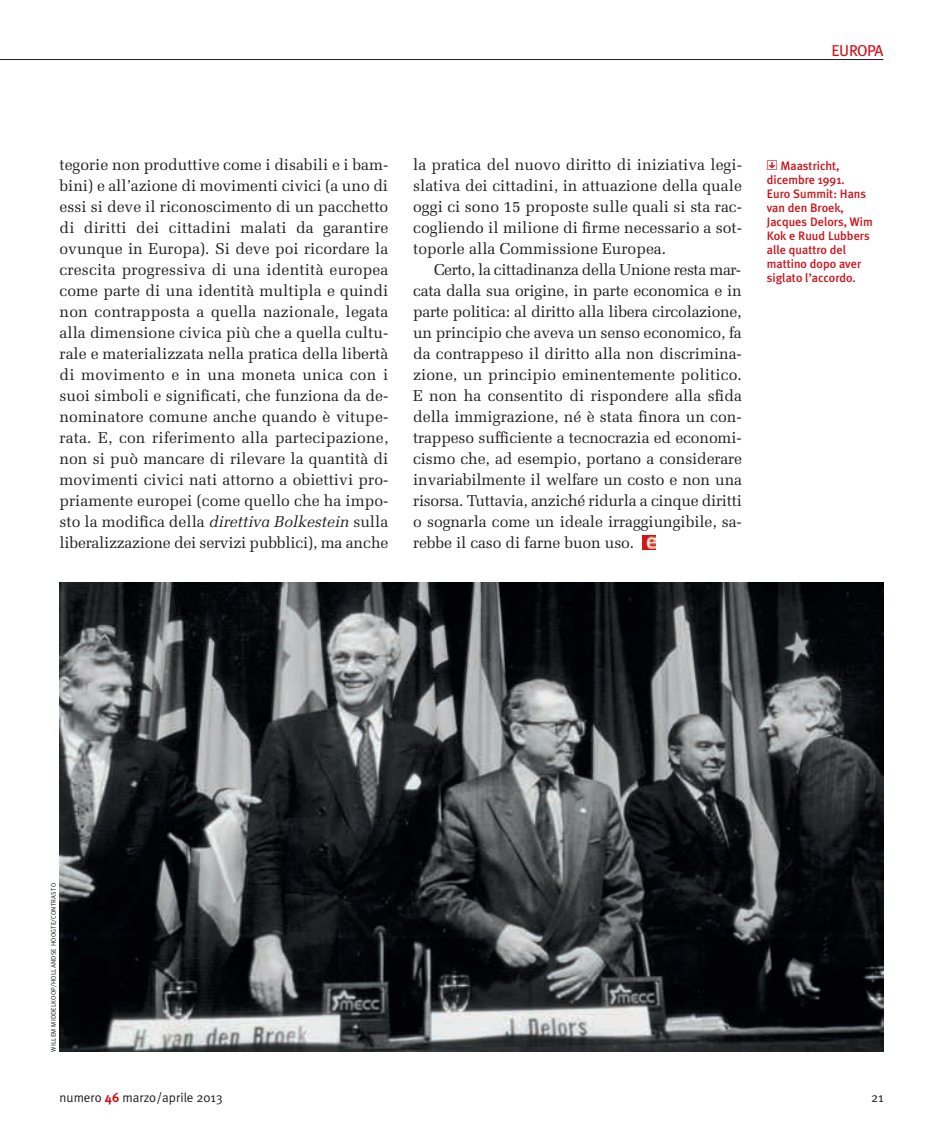
<style>
.page{position:relative;width:943px;height:1141px;background:#fff}
.page>*{position:absolute;margin:0;border:0;box-sizing:border-box;transform-origin:0 0}
.t1{font:15.75px/21px "Melior LT Std";letter-spacing:-.005em;color:#231f20;text-align:justify}
.t2{font:15.75px "Meta Plus";letter-spacing:-.04em;color:#cd151d}
.t3{font:13.12px "Meta Plus Normal";color:#231f20}
.t4{font:500 12.25px/14px "Meta Plus";color:#cd151d}
.t5{font:7px "Amplitude";letter-spacing:.025em;color:#231f20}
.s1{font-style:italic}
.s2{font-family:"Mini Pics Directional SA";font-weight:400}
.s3{font-family:"Meta Plus";font-weight:700;color:#cd151d}
</style>
<div class="page">
<hr style="left:0;top:59px;width:883px;height:1px;background:#231f20">
<img style="left:642px;top:536px;width:14px;height:13px">
<img style="left:60px;top:583px;width:823px;height:469px">
<p class="t2" style="left:831px;top:41px;width:53px">EUROPA</p>
<p class="t1" style="left:60px;top:154px;width:330px">tegorie non produttive come i disabili e i bam&shy;bini) e all’azione di movimenti civici (a uno di essi si deve il riconoscimento di un pacchetto di diritti dei cittadini malati da garantire ovunque in Europa). Si deve poi ricordare la crescita progressiva di una identità europea come parte di una identità multipla e quindi non contrapposta a quella nazionale, legata alla dimensione civica più che a quella cultu&shy;rale e materializzata nella pratica della libertà di movimento e in una moneta unica con i suoi simboli e significati, che funziona da de&shy;nominatore comune anche quando è vitupe&shy;rata. E, con riferimento alla partecipazione, non si può mancare di rilevare la quantità di movimenti civici nati attorno a obiettivi pro&shy;priamente europei (come quello che ha impo&shy;sto la modifica della <span class="s1">direttiva Bolkestein</span> sulla liberalizzazione dei servizi pubblici), ma anche</p>
<p class="t1" style="left:413px;top:154px;width:330px">la pratica del nuovo diritto di iniziativa legi&shy;slativa dei cittadini, in attuazione della quale oggi ci sono 15 proposte sulle quali si sta rac&shy;cogliendo il milione di firme necessario a sot&shy;toporle alla Commissione Europea.</p>
<p class="t1" style="left:413px;top:259px;width:330px;text-indent:21px">Certo, la cittadinanza della Unione resta mar&shy;cata dalla sua origine, in parte economica e in parte politica: al diritto alla libera circolazione, un principio che aveva un senso economico, fa da contrappeso il diritto alla non discrimina&shy;zione, un principio eminentemente politico.<br>E non ha consentito di rispondere alla sfida della immigrazione, né è stata finora un con&shy;trappeso sufficiente a tecnocrazia ed economi&shy;cismo che, ad esempio, portano a considerare invariabilmente il welfare un costo e non una risorsa. Tuttavia, anziché ridurla a cinque diritti o sognarla come un ideale irraggiungibile, sa&shy;rebbe il caso di farne buon uso.</p>
<p class="t4" style="left:766px;top:158px;width:107px"><span class="s2">[</span> Maastricht, dicembre 1991.<br>Euro Summit: Hans van den Broek,<br>Jacques Delors, Wim<br>Kok e Ruud Lubbers alle quattro del mattino dopo aver siglato l’accordo.</p>
<p class="t5" style="left:49px;top:1052px;width:170px;rotate:-90deg">WILLEM MIDDELKOOP/HOLLANDSE HOOGTE/CONTRASTO</p>
<p class="t3" style="left:60px;top:1089px;width:165px">numero <span class="s3">46</span> marzo/aprile 2013</p>
<p class="t3" style="left:871px;top:1089px;width:14px">21</p>
</div>
